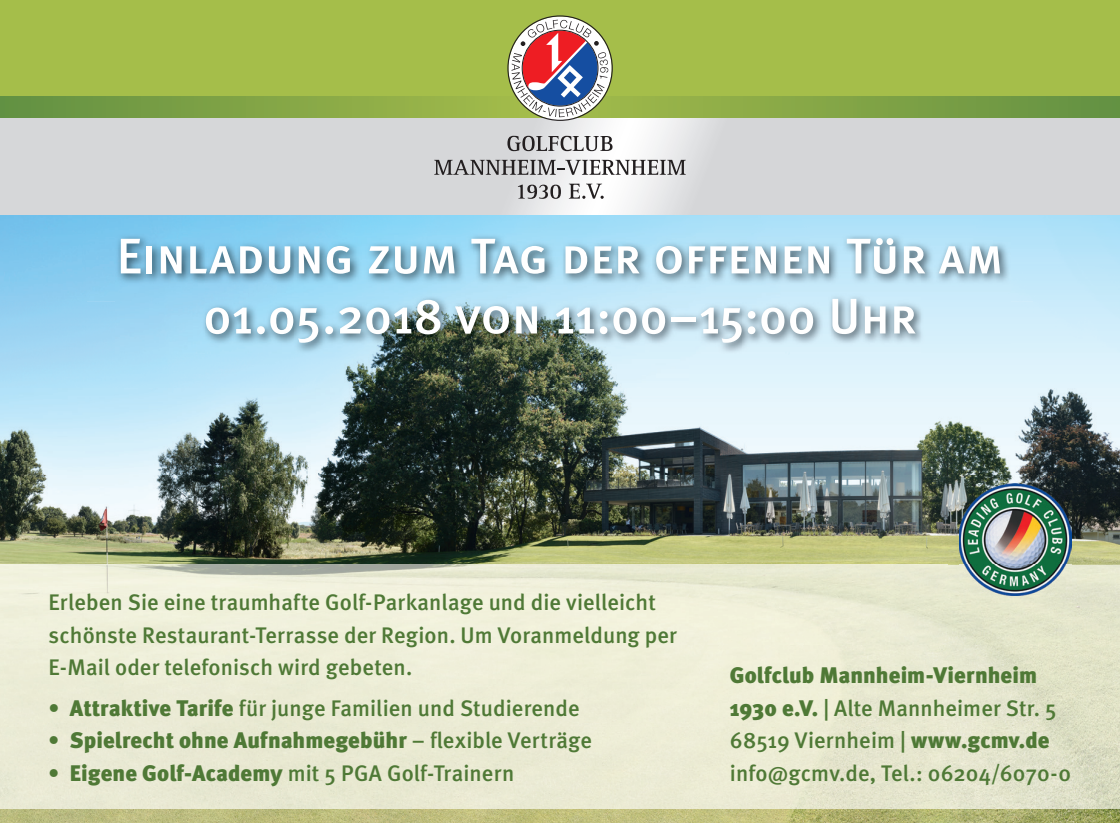
<style>
.page{position:relative;width:1120px;height:823px;background:#fff}
.page>*{position:absolute;margin:0;border:0;box-sizing:border-box;transform-origin:0 0}
.t1{font:50px/60px "Meta Medium Caps";letter-spacing:-.005em;color:#fff;text-align:center}
.t2{font:500 22.5px/32.5px "Meta";letter-spacing:.005em;color:#4f7936}
.t3{font:900 22.5px "Meta";letter-spacing:.005em;color:#4f7936}
.s1{font-weight:900}
.s2{font-weight:500}
</style>
<div class="page">
<img style="left:172px;top:353px;width:776px;height:35px">
<img style="left:0;top:388px;width:1120px;height:173px">
<img style="left:86px;top:561px;width:861px;height:3px">
<svg style="left:947px;top:561px;width:12px;height:3px"></svg>
<img style="left:1071px;top:561px;width:49px;height:3px">
<img style="left:0;top:808px;width:86px;height:14px">
<img style="left:86px;top:808px;width:1034px;height:14px">
<div style="left:0;top:0;width:1120px;height:107px;background:#a5be4a"></div>
<svg style="left:0;top:117px;width:1120px;height:97px;background:#d7d8d9"></svg>
<svg style="left:0;top:97px;width:1120px;height:20px;background:#80a446"></svg>
<svg style="left:518px;top:184px;width:43px;height:15px"></svg>
<svg style="left:569px;top:183px;width:35px;height:16px"></svg>
<svg style="left:434px;top:160px;width:252px;height:15px"></svg>
<svg style="left:507px;top:136px;width:105px;height:15px"></svg>
<svg style="left:507px;top:15px;width:106px;height:106px"></svg>
<img style="left:116px;top:233px;width:894px;height:120px">
<img style="left:0;top:564px;width:1120px;height:244px">
<img style="left:959px;top:483px;width:112px;height:112px">
<h1 class="t1" style="left:116px;top:225px;width:889px">Einladung zum Tag der offenen Tür am<br>01.05.2018 von 11:00–15:00 Uhr</h1>
<p class="t2" style="left:49px;top:585px;width:630px">Erleben Sie eine traumhafte Golf-Parkanlage und die vielleicht schönste Restaurant- Terrasse der Region. Um Voranmeldung per<br>E-Mail oder telefonisch wird gebeten.</p>
<p class="t2" style="left:49px;top:690px;width:532px">• <span class="s1">Attraktive Tarife</span> für junge Familien und Studierende</p>
<p class="t3" style="left:49px;top:726px;width:545px">• Spielrecht ohne Aufnahmegebühr <span class="s2">– flexible Verträge</span></p>
<p class="t2" style="left:49px;top:755px;width:467px"><span class="s1">• Eigene Golf-Academy</span> mit 5 PGA Golf-Trainern</p>
<p class="t2" style="left:730px;top:658px;width:343px"><span class="s1">Golfclub Mannheim-Viernheim<br>1930 e.V.</span> | Alte Mannheimer Str. 5<br>68519 Viernheim | <span class="s1">www.gcmv.de </span>info@gcmv.de, Tel.: 06204/6070-0</p>
</div>
